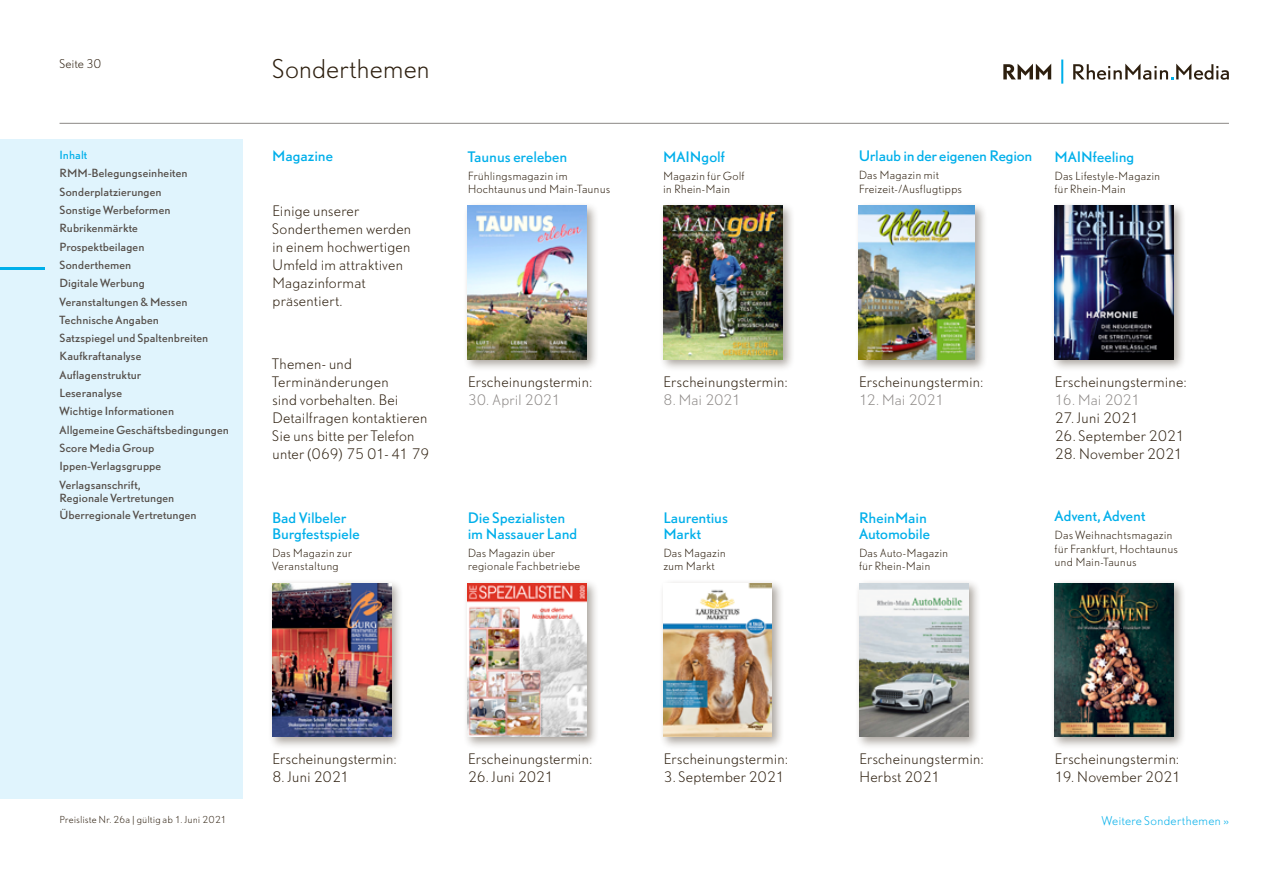
<style>
.page{position:relative;width:1263px;height:893px;background:#fff}
.page>*{position:absolute;margin:0;border:0;box-sizing:border-box;transform-origin:0 0}
.t1{font:300 24px "DTL Nobel T";letter-spacing:-.015em;color:#2d1f0f}
.t2{font:300 13.5px/18px "DTL Nobel T";letter-spacing:-.005em;color:#2d1f0f}
.t3{font:13.5px/16.2px "DTL Nobel T";color:#00afea}
.t4{font:300 13.5px "DTL Nobel T";letter-spacing:-.02em;color:#8c8886}
.t5{font:300 11.25px "DTL Nobel T";letter-spacing:.01em;color:#00afea}
.t6{font:300 11.25px "DTL Nobel T";letter-spacing:-.015em;color:#2d1f0f}
.t7{font:10.5px/18.3px "DTL Nobel T";letter-spacing:.01em;color:#544d48}
.t8{font:300 10.5px/13.5px "DTL Nobel T";letter-spacing:.005em;color:#2d1f0f}
.t9{font:10.5px "DTL Nobel T";color:#00afea}
.t10{font:300 9px "DTL Nobel T";color:#2d1f0f}
</style>
<div class="page">
<div style="left:0;top:139px;width:242px;height:659px;background:#e0f4fd"></div>
<svg style="left:1003px;top:64px;width:48px;height:15px"></svg>
<svg style="left:1073px;top:64px;width:156px;height:16px"></svg>
<hr style="left:1061px;top:60px;width:2px;height:24px;background:#00afea">
<hr style="left:60px;top:123px;width:1169px;height:1px;background:#8c8886">
<div style="left:1050px;top:201px;width:136px;height:171px;background:#2d1f0f;opacity:.4"></div>
<img style="left:1054px;top:206px;width:119px;height:154px">
<div style="left:659px;top:201px;width:136px;height:171px;background:#2d1f0f;opacity:.4"></div>
<img style="left:663px;top:206px;width:119px;height:154px">
<div style="left:855px;top:579px;width:126px;height:171px;background:#2d1f0f;opacity:.4"></div>
<img style="left:859px;top:583px;width:109px;height:154px">
<div style="left:464px;top:201px;width:136px;height:171px;background:#2d1f0f;opacity:.4"></div>
<img style="left:468px;top:206px;width:119px;height:154px">
<div style="left:659px;top:579px;width:125px;height:171px;background:#2d1f0f;opacity:.4"></div>
<img style="left:663px;top:583px;width:109px;height:154px">
<div style="left:268px;top:579px;width:136px;height:171px;background:#2d1f0f;opacity:.4"></div>
<img style="left:272px;top:583px;width:119px;height:154px">
<div style="left:464px;top:579px;width:136px;height:171px;background:#2d1f0f;opacity:.4"></div>
<img style="left:468px;top:583px;width:119px;height:154px">
<div style="left:855px;top:201px;width:132px;height:171px;background:#2d1f0f;opacity:.4"></div>
<img style="left:859px;top:206px;width:115px;height:154px">
<div style="left:1050px;top:579px;width:137px;height:171px;background:#2d1f0f;opacity:.4"></div>
<img style="left:1054px;top:583px;width:120px;height:154px">
<hr style="left:0;top:267px;width:45px;height:2px;background:#00afea">
<p class="t6" style="left:60px;top:57px;width:43px">Seite 30</p>
<p class="t9" style="left:60px;top:148px;width:29px">Inhalt</p>
<p class="t7" style="left:60px;top:164px;width:171px">RMM-Belegungseinheiten<br>Sonderplatzierungen<br>Sonstige Werbeformen<br>Rubrikenmärkte<br>Prospektbeilagen<br>Sonderthemen<br>Digitale Werbung<br>Veranstaltungen &amp; Messen<br>Technische Angaben<br>Satzspiegel und Spaltenbreiten<br>Kaufkraftanalyse<br>Auflagenstruktur<br>Leseranalyse<br>Wichtige Informationen<br>Allgemeine Geschäftsbedingungen<br>Score Media Group<br>Ippen-Verlagsgruppe<br>Verlagsanschrift,</p>
<p class="t7" style="left:60px;top:489px;width:139px;line-height:16.8px">Regionale Vertretungen<br>Überregionale Vertretungen</p>
<h1 class="t1" style="left:272px;top:54px;width:160px">Sonderthemen</h1>
<p class="t3" style="left:272px;top:147px;width:62px">Magazine</p>
<p class="t3" style="left:663px;top:148px;width:63px">MAINgolf</p>
<p class="t8" style="left:663px;top:169px;width:83px">Magazin für Golf in Rhein-Main</p>
<p class="t3" style="left:468px;top:148px;width:101px">Taunus ereleben</p>
<p class="t8" style="left:468px;top:169px;width:144px">Frühlingsmagazin im<br>Hochtaunus und Main-Taunus</p>
<p class="t2" style="left:272px;top:202px;width:141px">Einige unserer<br>Sonderthemen werden in einem hochwertigen<br>Umfeld im attraktiven<br>Magazinformat präsentiert.</p>
<p class="t2" style="left:272px;top:355px;width:159px">Themen- und<br>Terminänderungen<br>sind vorbehalten. Bei<br>Detailfragen kontaktieren<br>Sie uns bitte per Telefon unter (069) 75 01- 41 79</p>
<p class="t3" style="left:272px;top:509px;width:89px">Bad Vilbeler<br>Burgfestspiele</p>
<p class="t8" style="left:272px;top:546px;width:81px">Das Magazin zur<br>Veranstaltung</p>
<p class="t2" style="left:468px;top:373px;width:126px">Erscheinungstermin:</p>
<p class="t4" style="left:468px;top:391px;width:95px">30. April 2021</p>
<p class="t3" style="left:468px;top:509px;width:111px">Die Spezialisten im Nassauer Land</p>
<p class="t8" style="left:468px;top:546px;width:114px">Das Magazin über regionale Fachbetriebe</p>
<p class="t2" style="left:663px;top:373px;width:126px">Erscheinungstermin:</p>
<p class="t4" style="left:663px;top:391px;width:80px">8. Mai 2021</p>
<p class="t3" style="left:663px;top:509px;width:66px">Laurentius<br>Markt</p>
<p class="t8" style="left:663px;top:546px;width:64px">Das Magazin zum Markt</p>
<p class="t3" style="left:859px;top:148px;width:175px">Urlaub in der eigenen Region</p>
<p class="t8" style="left:859px;top:168px;width:105px">Das Magazin mit<br>Freizeit-/Ausflugtipps</p>
<p class="t3" style="left:1054px;top:148px;width:81px">MAINfeeling</p>
<p class="t8" style="left:1054px;top:169px;width:107px">Das Lifestyle-Magazin für Rhein-Main</p>
<p class="t2" style="left:859px;top:372px;width:126px">Erscheinungstermin:</p>
<p class="t4" style="left:859px;top:391px;width:87px">12. Mai 2021</p>
<p class="t3" style="left:859px;top:509px;width:72px">RheinMain<br>Automobile</p>
<p class="t8" style="left:859px;top:546px;width:91px">Das Auto-Magazin für Rhein-Main</p>
<p class="t2" style="left:1054px;top:373px;width:134px">Erscheinungstermine:</p>
<p class="t4" style="left:1054px;top:391px;width:88px">16. Mai 2021</p>
<p class="t2" style="left:1054px;top:409px;width:86px">27. Juni 2021</p>
<p class="t2" style="left:1054px;top:427px;width:132px">26. September 2021</p>
<p class="t2" style="left:1054px;top:445px;width:130px">28. November 2021</p>
<p class="t3" style="left:1054px;top:508px;width:92px">Advent, Advent</p>
<p class="t8" style="left:1054px;top:528px;width:125px">Das Weihnachtsmagazin für Frankfurt, Hochtaunus und Main-Taunus</p>
<p class="t10" style="left:60px;top:814px;width:169px">Preisliste Nr. 26a | gültig ab 1. Juni 2021</p>
<p class="t2" style="left:272px;top:750px;width:126px">Erscheinungstermin:</p>
<p class="t2" style="left:272px;top:768px;width:79px">8. Juni 2021</p>
<p class="t2" style="left:468px;top:750px;width:126px">Erscheinungstermin:</p>
<p class="t2" style="left:468px;top:768px;width:88px">26. Juni 2021</p>
<p class="t2" style="left:663px;top:750px;width:126px">Erscheinungstermin:</p>
<p class="t2" style="left:663px;top:768px;width:123px">3. September 2021</p>
<p class="t2" style="left:859px;top:750px;width:126px">Erscheinungstermin:<br>Herbst 2021</p>
<p class="t2" style="left:1054px;top:750px;width:126px">Erscheinungstermin:</p>
<p class="t2" style="left:1054px;top:768px;width:128px">19. November 2021</p>
<p class="t5" style="left:1101px;top:813px;width:129px">Weitere Sonderthemen »</p>
</div>
